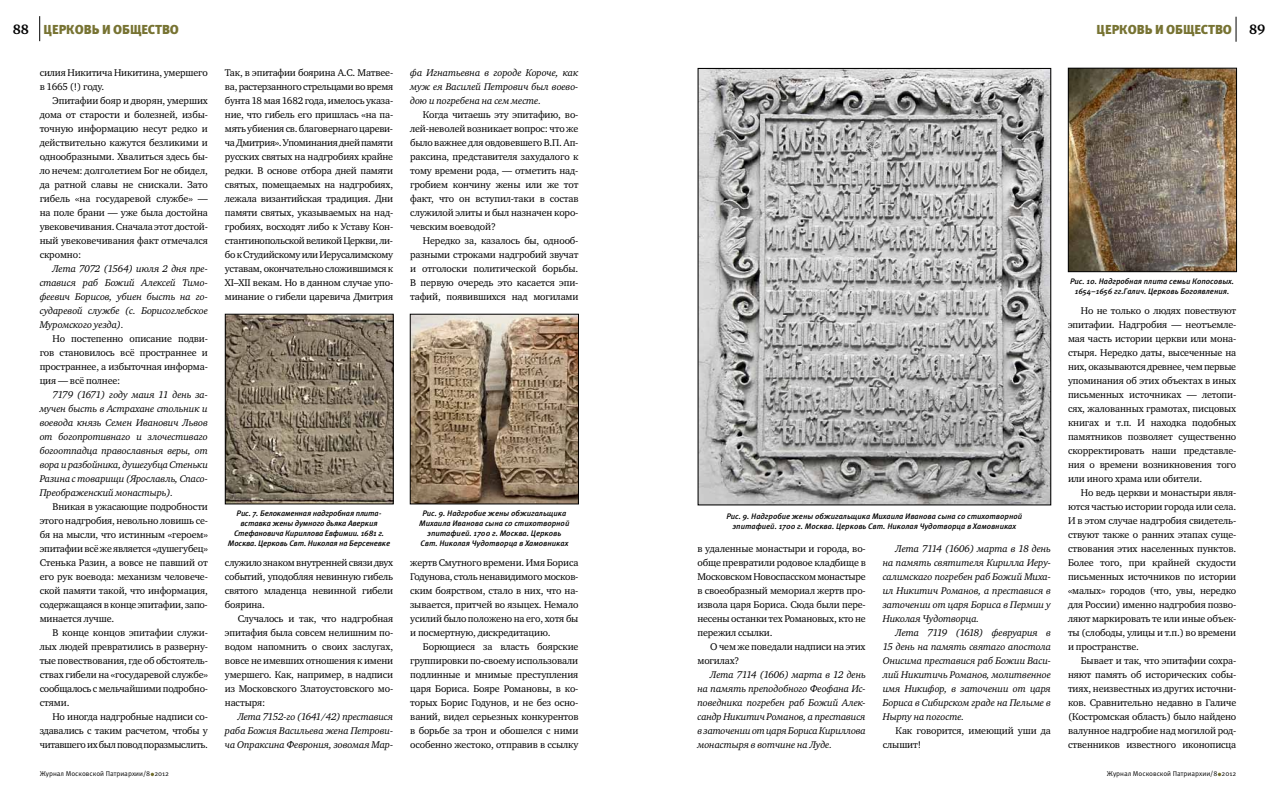
<style>
.page{position:relative;width:1276px;height:794px;background:#fff}
.page>*{position:absolute;margin:0;border:0;box-sizing:border-box;transform-origin:0 0}
.t1{font:700 14px "Charter ITC";color:#000}
.t2{font:900 13px "Meta Pro";letter-spacing:-.005em;color:#777332}
.t3{font:10px/14px "Charter ITC";letter-spacing:-.015em;color:#000;text-align:justify}
.t4{font:italic 10px/14px "Charter ITC";letter-spacing:-.015em;color:#000;text-align:justify}
.t5{font:italic 500 8px/10px "Meta Pro";letter-spacing:-.005em;color:#000;text-align:center}
.t6{font:7px "Meta Pro";color:#000}
</style>
<div class="page">
<svg style="left:39px;top:16px;width:1px;height:25px"></svg>
<svg style="left:1235px;top:17px;width:1px;height:25px"></svg>
<svg style="left:1217px;top:772px;width:4px;height:4px"></svg>
<img style="left:699px;top:70px;width:350px;height:433px">
<div style="left:697px;top:68px;width:354px;height:437px;border:1px solid #000"></div>
<img style="left:227px;top:316px;width:164px;height:186px">
<div style="left:225px;top:314px;width:168px;height:190px;border:1px solid #000"></div>
<img style="left:412px;top:316px;width:165px;height:186px">
<div style="left:410px;top:314px;width:169px;height:190px;border:1px solid #000"></div>
<img style="left:1070px;top:70px;width:164px;height:200px">
<div style="left:1068px;top:68px;width:168px;height:204px;border:1px solid #000"></div>
<h1 class="t1" style="left:13px;top:20px;width:18px">88</h1>
<h1 class="t1" style="left:1249px;top:20px;width:18px">89</h1>
<h2 class="t2" style="left:44px;top:21px;width:135px">церковь и общество</h2>
<h2 class="t2" style="left:1096px;top:21px;width:135px">церковь и общество</h2>
<p class="t3" style="left:40px;top:65px;width:170px">силия Никитича Никитина, умершего в 1665 (!) году.</p>
<p class="t3" style="left:40px;top:93px;width:170px;text-indent:13px">Эпитафии бояр и дворян, умерших дома от старости и болезней, избы&shy;точную информацию несут редко и действительно кажутся безликими и однообразными. Хвалиться здесь бы&shy;ло нечем: долголетием Бог не обидел, да ратной славы не снискали. Зато гибель «на государевой службе» — на поле брани — уже была достойна увековечивания. Сначала этот достой&shy;ный увековечивания факт отмечался скромно:</p>
<p class="t4" style="left:40px;top:261px;width:170px;text-indent:13px">Лета 7072 (1564) июля 2 дня пре&shy;ставися раб Божий Алексей Тимо&shy;феевич Борисов, убиен бысть на го&shy;сударевой службе (с. Борисоглебское Муромского уезда).</p>
<p class="t3" style="left:40px;top:331px;width:170px;text-indent:13px">Но постепенно описание подви&shy;гов становилось всё пространнее и пространнее, а избыточная информа&shy;ция — всё полнее:</p>
<p class="t4" style="left:40px;top:387px;width:170px;text-indent:13px">7179 (1671) году маия 11 день за&shy;мучен бысть в Астрахане стольник и воевода князь Семен Иванович Львов от богопротивнаго и злочестиваго богоотпадца православныя веры, от вора и разбойника, душегубца Стеньки Разина с товарищи (Ярославль, Спасо-Преображенский монастырь).</p>
<p class="t3" style="left:40px;top:499px;width:170px;text-indent:13px">Вникая в ужасающие подробности этого надгробия, невольно ловишь се&shy;бя на мысли, что истинным «героем» эпитафии всё же является «душегубец» Стенька Разин, а вовсе не павший от его рук воевода: механизм человече&shy;ской памяти такой, что информация, содержащаяся в конце эпитафии, запо&shy;минается лучше.</p>
<p class="t3" style="left:40px;top:625px;width:170px;text-indent:13px">В конце концов эпитафии служи&shy;лых людей превратились в разверну&shy;тые повествования, где об обстоятель&shy;ствах гибели на «государевой службе» сообщалось с мельчайшими подробно&shy;стями.</p>
<p class="t3" style="left:40px;top:709px;width:170px;text-indent:13px">Но иногда надгробные надписи со&shy;здавались с таким расчетом, чтобы у читавшего их был повод поразмыслить.</p>
<p class="t3" style="left:225px;top:65px;width:170px">Так, в эпитафии боярина А.С. Матвее&shy;ва, растерзанного стрельцами во время бунта 18 мая 1682 года, имелось указа&shy;ние, что гибель его пришлась «на па&shy;мять убиения св. благовернаго цареви&shy;ча Дмитрия». Упоминания дней памяти русских святых на надгробиях крайне редки. В основе отбора дней памяти святых, помещаемых на надгробиях, лежала византийская традиция. Дни памяти святых, указываемых на над&shy;гробиях, восходят либо к Уставу Кон&shy;стантинопольской великой Церкви, ли&shy;бо к Студийскому или Иерусалимскому уставам, окончательно сложившимся к XI–XII векам. Но в данном случае упо&shy;минание о гибели царевича Дмитрия</p>
<p class="t4" style="left:410px;top:65px;width:170px">фа Игнатьевна в городе Короче, как муж ея Василей Петрович был воево&shy;дою и погребена на сем меcте.</p>
<p class="t3" style="left:410px;top:107px;width:170px;text-indent:13px">Когда читаешь эту эпитафию, во&shy;лей-неволей возникает вопрос: что же было важнее для овдовевшего В.П. Ап&shy;раксина, представителя захудалого к тому времени рода, — отметить над&shy;гробием кончину жены или же тот факт, что он вступил-таки в состав служилой элиты и был назначен коро&shy;чевским воеводой?</p>
<p class="t3" style="left:410px;top:233px;width:170px;text-indent:13px">Нередко за, казалось бы, однооб&shy;разными строками надгробий звучат и отголоски политической борьбы.<br>В первую очередь это касается эпи&shy;тафий, появившихся над могилами</p>
<p class="t5" style="left:1070px;top:276px;width:165px">Рис. 10. Надгробная плита семьи Копосовых.<br>1654–1656 гг.Галич. Церковь Богоявления.</p>
<p class="t3" style="left:1068px;top:303px;width:170px;text-indent:13px">Но не только о людях повествуют эпитафии. Надгробия — неотъемле&shy;мая часть истории церкви или мона&shy;стыря. Нередко даты, высеченные на них, оказываются древнее, чем первые упоминания об этих объектах в иных письменных источниках — летопи&shy;сях, жалованных грамотах, писцовых книгах и т.п. И находка подобных памятников позволяет существенно скорректировать наши представле&shy;ния о времени возникновения того или иного храма или обители.</p>
<p class="t3" style="left:1068px;top:485px;width:170px;text-indent:13px">Но ведь церкви и монастыри явля&shy;ются частью истории города или села.<br>И в этом случае надгробия свидетель&shy;ствуют также о ранних этапах суще&shy;ствования этих населенных пунктов.<br>Более того, при крайней скудости письменных источников по истории «малых» городов (что, увы, нередко для России) именно надгробия позво&shy;ляют маркировать те или иные объек&shy;ты (слободы, улицы и т.п.) во времени и пространстве.</p>
<p class="t3" style="left:1068px;top:653px;width:170px;text-indent:13px">Бывает и так, что эпитафии сохра&shy;няют память об исторических собы&shy;тиях, неизвестных из других источни&shy;ков. Сравнительно недавно в Галиче (Костромская область) было найдено валунное надгробие над могилой род&shy;ственников известного иконописца</p>
<p class="t5" style="left:228px;top:508px;width:164px">Рис. 7. Белокаменная надгробная плита&shy;вставка жены думного дьяка Аверкия Стефановича Кириллова Евфимии. 1681 г.<br>Москва. Церковь Свт. Николая на Берсеневке</p>
<p class="t5" style="left:419px;top:508px;width:152px">Рис. 9. Надгробие жены обжигальщика Михаила Иванова сына со стихотворной эпитафией. 1700 г. Москва. Церковь Свт. Николая Чудотворца в Хамовниках</p>
<p class="t5" style="left:726px;top:512px;width:297px">Рис. 9. Надгробие жены обжигальщика Михаила Иванова сына со стихотворной эпитафией. 1700 г. Москва. Церковь Свт. Николая Чудотворца в Хамовниках</p>
<p class="t4" style="left:883px;top:541px;width:170px;text-indent:13px">Лета 7114 (1606) марта в 18 день на память святителя Кирилла Иеру&shy;салимскаго погребен раб Божий Миха&shy;ил Никитич Романов, а преставися в заточении от царя Бориса в Пермии у Николая Чудотворца.</p>
<p class="t4" style="left:883px;top:625px;width:170px;text-indent:13px">Лета 7119 (1618) февруария в 15 день на память святаго апостола Онисима преставися раб Божии Васи&shy;лий Никитичь Романов, молитвенное имя Никифор, в заточении от царя Бориса в Сибирском граде на Пелыме в Нырпу на погосте.</p>
<p class="t3" style="left:883px;top:723px;width:170px;text-indent:13px">Как говорится, имеющий уши да слышит!</p>
<p class="t3" style="left:697px;top:541px;width:170px">в удаленные монастыри и города, во&shy;обще превратили родовое кладбище в Московском Новоспасском монастыре в своеобразный мемориал жертв про&shy;извола царя Бориса. Сюда были пере&shy;несены останки тех Романовых, кто не пережил ссылки.</p>
<p class="t3" style="left:697px;top:639px;width:170px;text-indent:13px">О чем же поведали надписи на этих могилах?</p>
<p class="t4" style="left:697px;top:667px;width:170px;text-indent:13px">Лета 7114 (1606) марта в 12 день на память преподобного Феофана Ис&shy;поведника погребен раб Божий Алек&shy;сандр Никитич Романов, а преставися в заточении от царя Бориса Кириллова монастыря в вотчине на Луде.</p>
<p class="t3" style="left:225px;top:555px;width:170px">служило знаком внутренней связи двух событий, уподобляя невинную гибель святого младенца невинной гибели боярина.</p>
<p class="t3" style="left:225px;top:611px;width:170px;text-indent:13px">Случалось и так, что надгробная эпитафия была совсем нелишним по&shy;водом напомнить о своих заслугах, вовсе не имевших отношения к имени умершего. Как, например, в надписи из Московского Златоустовского мо&shy;настыря:</p>
<p class="t4" style="left:225px;top:709px;width:170px;text-indent:13px">Лета 7152-го (1641/42) преставися раба Божия Васильева жена Петрови&shy;ча Опраксина Феврония, зовомая Мар-</p>
<p class="t3" style="left:410px;top:555px;width:170px">жертв Смутного времени. Имя Бориса Годунова, столь ненавидимого москов&shy;ским боярством, стало в них, что на&shy;зывается, притчей во языцех. Немало усилий было положено на его, хотя бы и посмертную, дискредитацию.</p>
<p class="t3" style="left:410px;top:639px;width:170px;text-indent:13px">Борющиеся за власть боярские группировки по-своему использовали подлинные и мнимые преступления царя Бориса. Бояре Романовы, в ко&shy;торых Борис Годунов, и не без осно&shy;ваний, видел серьезных конкурентов в борьбе за трон и обошелся с ними особенно жестоко, отправив в ссылку</p>
<p class="t6" style="left:40px;top:769px;width:131px">Журнал Московской Патриархии/8 2012</p>
<p class="t6" style="left:1106px;top:769px;width:131px">Журнал Московской Патриархии/8 2012</p>
</div>
